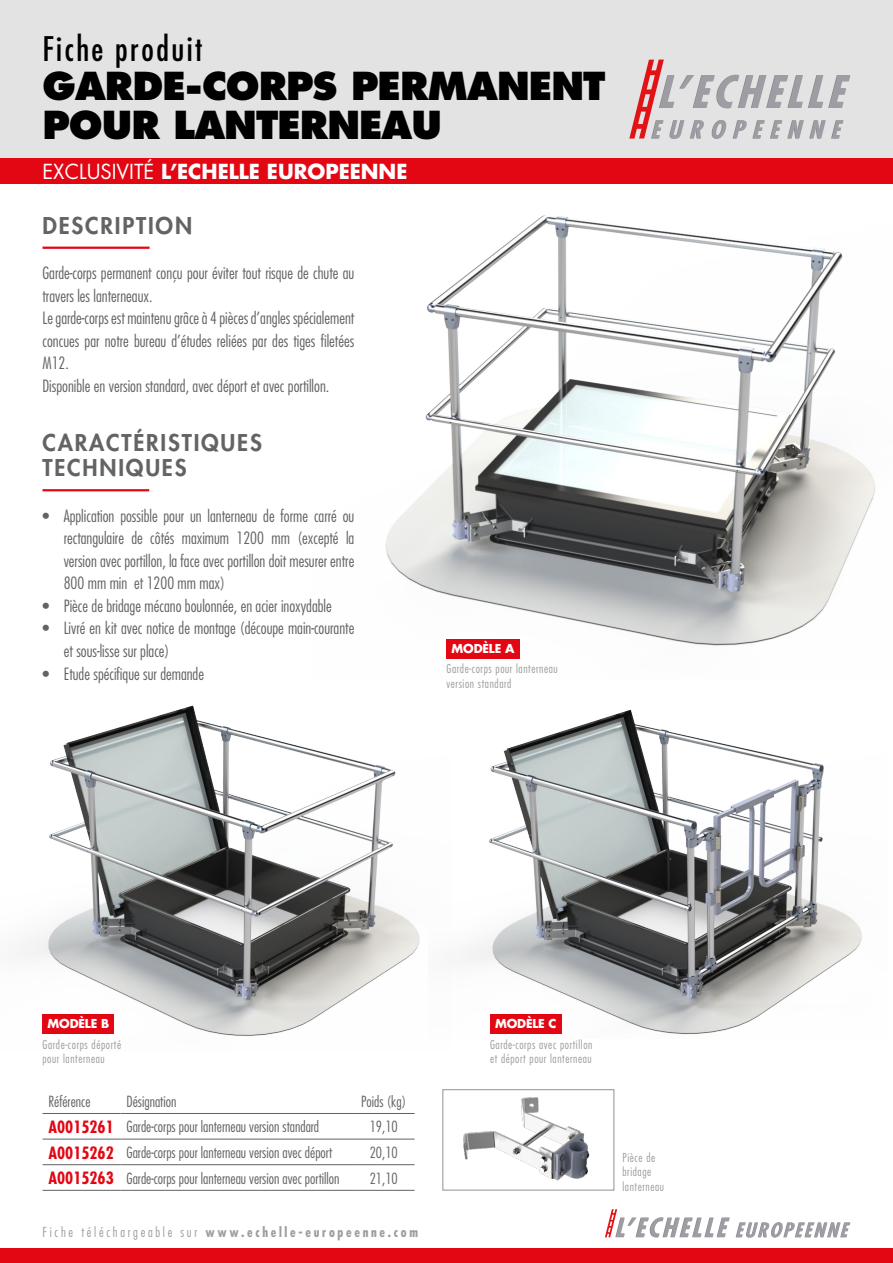
<style>
.page{position:relative;width:893px;height:1263px;background:#fff}
.page>*{position:absolute;margin:0;border:0;box-sizing:border-box;transform-origin:0 0}
.t1{font:800 37.5px/39px "Futura Std";letter-spacing:-.025em;color:#000}
.t2{font:condensed 33px "Futura Std";letter-spacing:.075em;color:#000}
.t3{font:800 22.5px/25.5px "Futura Std";letter-spacing:.08em;color:#646363}
.t4{font:700 20.1px "Futura Std";color:#fff}
.t5{font:300 condensed 16.5px/22.5px "Futura Std";color:#646363}
.t6{font:700 condensed 16.5px "Futura Std";color:#e30613}
.t7{font:300 condensed 15px "Futura Std";color:#646363}
.t8{font:700 condensed 13.5px "Futura Std";letter-spacing:.2em;color:#9d9d9c}
.t9{font:300 condensed 13.5px "Futura Std";letter-spacing:.2em;color:#9d9d9c}
.t10{font:300 condensed 12px/14.4px "Futura Std";letter-spacing:.05em;color:#9d9d9c}
.t11{font:700 12px "Futura Std";letter-spacing:-.015em;color:#fff}
.s1{font-weight:400}
</style>
<div class="page">
<img style="left:465px;top:709px;width:397px;height:326px">
<img style="left:21px;top:705px;width:399px;height:331px">
<img style="left:385px;top:215px;width:490px;height:444px">
<hr style="left:43px;top:489px;width:106px;height:2px;background:#e30613">
<hr style="left:43px;top:1139px;width:78px;height:1px;background:#646363">
<hr style="left:121px;top:1139px;width:232px;height:1px;background:#646363">
<hr style="left:353px;top:1139px;width:62px;height:1px;background:#646363">
<hr style="left:43px;top:1164px;width:78px;height:1px;background:#646363">
<hr style="left:121px;top:1164px;width:232px;height:1px;background:#646363">
<hr style="left:353px;top:1164px;width:62px;height:1px;background:#646363">
<hr style="left:43px;top:1190px;width:78px;height:1px;background:#646363">
<hr style="left:121px;top:1190px;width:232px;height:1px;background:#646363">
<hr style="left:353px;top:1190px;width:62px;height:1px;background:#646363">
<hr style="left:43px;top:1113px;width:78px;height:1px;background:#646363">
<hr style="left:121px;top:1113px;width:232px;height:1px;background:#646363">
<hr style="left:353px;top:1113px;width:62px;height:1px;background:#646363">
<img style="left:463px;top:1097px;width:127px;height:84px">
<div style="left:442px;top:1089px;width:172px;height:102px;border:1px solid #9d9d9c"></div>
<hr style="left:43px;top:247px;width:107px;height:2px;background:#e30613">
<div style="left:446px;top:639px;width:73px;height:19px;background:#e30613"></div>
<div style="left:43px;top:1014px;width:71px;height:19px;background:#e30613"></div>
<div style="left:490px;top:1014px;width:72px;height:19px;background:#e30613"></div>
<div style="left:0;top:0;width:893px;height:171px;background:#e3e3e3"></div>
<div style="left:0;top:1249px;width:893px;height:14px;background:#e30613"></div>
<svg style="left:605px;top:1209px;width:245px;height:28px"></svg>
<svg style="left:629px;top:60px;width:221px;height:79px"></svg>
<div style="left:0;top:158px;width:893px;height:26px;background:#e30613"></div>
<h2 class="t2" style="left:43px;top:29px;width:161px">Fiche produit</h2>
<h1 class="t1" style="left:43px;top:66px;width:564px">GARDE-CORPS PERMANENT<br>POUR LANTERNEAU</h1>
<p class="t4" style="left:43px;top:158px;width:366px"><span class="s1">EXCLUSIVITÉ</span> ’L ECHELLE EUROPEENNE</p>
<h3 class="t3" style="left:43px;top:213px;width:151px">DESCRIPTION</h3>
<p class="t5" style="left:43px;top:262px;width:313px">Garde-corps permanent conçu pour éviter tout risque de chute au travers les lanterneaux.<br>Legarde-corpsestmaintenugrâce 4à pièces ’d anglesspécialement concues par notre bureau ’d études reliées par des tiges filetées M12.<br>Disponible en version standard, avec déport et avec portillon.</p>
<h3 class="t3" style="left:43px;top:430px;width:221px">CARACTÉRISTIQUES<br>TECHNIQUES</h3>
<p class="t5" style="left:64px;top:505px;width:292px">Application possible pour un lanterneau de forme carré ou</p>
<p class="t5" style="left:43px;top:505px;width:8px">•</p>
<p class="t5" style="left:43px;top:595px;width:8px">•</p>
<p class="t5" style="left:43px;top:617px;width:8px">•</p>
<p class="t5" style="left:43px;top:662px;width:8px">•</p>
<p class="t5" style="left:64px;top:527px;width:292px">rectangulaire<br>version avec portillon la, face avec portillon doit mesurer entre 800 mm min et 1200 mm max(<br>Pièce de bridage mécano boulonnée en, acier inoxydable</p>
<p class="t5" style="left:131px;top:527px;width:13px">de</p>
<p class="t5" style="left:150px;top:527px;width:206px">côtés maximum 1200 mm (excepté la</p>
<p class="t5" style="left:64px;top:617px;width:292px">Livré en kit avec notice de montage (découpe main-courante</p>
<p class="t5" style="left:64px;top:640px;width:142px">et sous-lisse sur place(<br>Etude spécifique sur demande</p>
<p class="t11" style="left:452px;top:640px;width:64px">MODÈLE A</p>
<p class="t10" style="left:446px;top:662px;width:113px">Garde-corps pour lanterneau version standard</p>
<p class="t11" style="left:48px;top:1016px;width:63px">MODÈLE B</p>
<p class="t11" style="left:495px;top:1016px;width:63px">MODÈLE C</p>
<p class="t10" style="left:43px;top:1037px;width:80px">Garde-corps déporté pour lanterneau</p>
<p class="t10" style="left:490px;top:1037px;width:104px">Garde-corps avec portillon et déport pour lanterneau</p>
<p class="t7" style="left:49px;top:1093px;width:43px">Référence</p>
<p class="t7" style="left:127px;top:1093px;width:51px">Désignation</p>
<p class="t7" style="left:361px;top:1093px;width:47px">Poids (kg(</p>
<p class="t6" style="left:49px;top:1117px;width:67px">A0015261</p>
<p class="t7" style="left:127px;top:1118px;width:194px">Garde-corps pour lanterneau version standard</p>
<p class="t7" style="left:370px;top:1118px;width:30px">19,10</p>
<p class="t6" style="left:49px;top:1142px;width:67px">A0015262</p>
<p class="t7" style="left:127px;top:1144px;width:207px">Garde-corps pour lanterneau version avec déport</p>
<p class="t7" style="left:370px;top:1144px;width:30px">20,10</p>
<p class="t6" style="left:49px;top:1168px;width:67px">A0015263</p>
<p class="t7" style="left:127px;top:1169px;width:214px">Garde-corps pour lanterneau version avec portillon</p>
<p class="t7" style="left:370px;top:1169px;width:30px">21,10</p>
<p class="t9" style="left:43px;top:1224px;width:32px">Fiche</p>
<p class="t9" style="left:81px;top:1224px;width:92px">téléchargeable</p>
<p class="t9" style="left:181px;top:1224px;width:18px">sur</p>
<p class="t8" style="left:205px;top:1224px;width:214px">www.echelle-europeenne.com</p>
<p class="t10" style="left:622px;top:1150px;width:43px">Pièce de bridage lanterneau</p>
</div>
